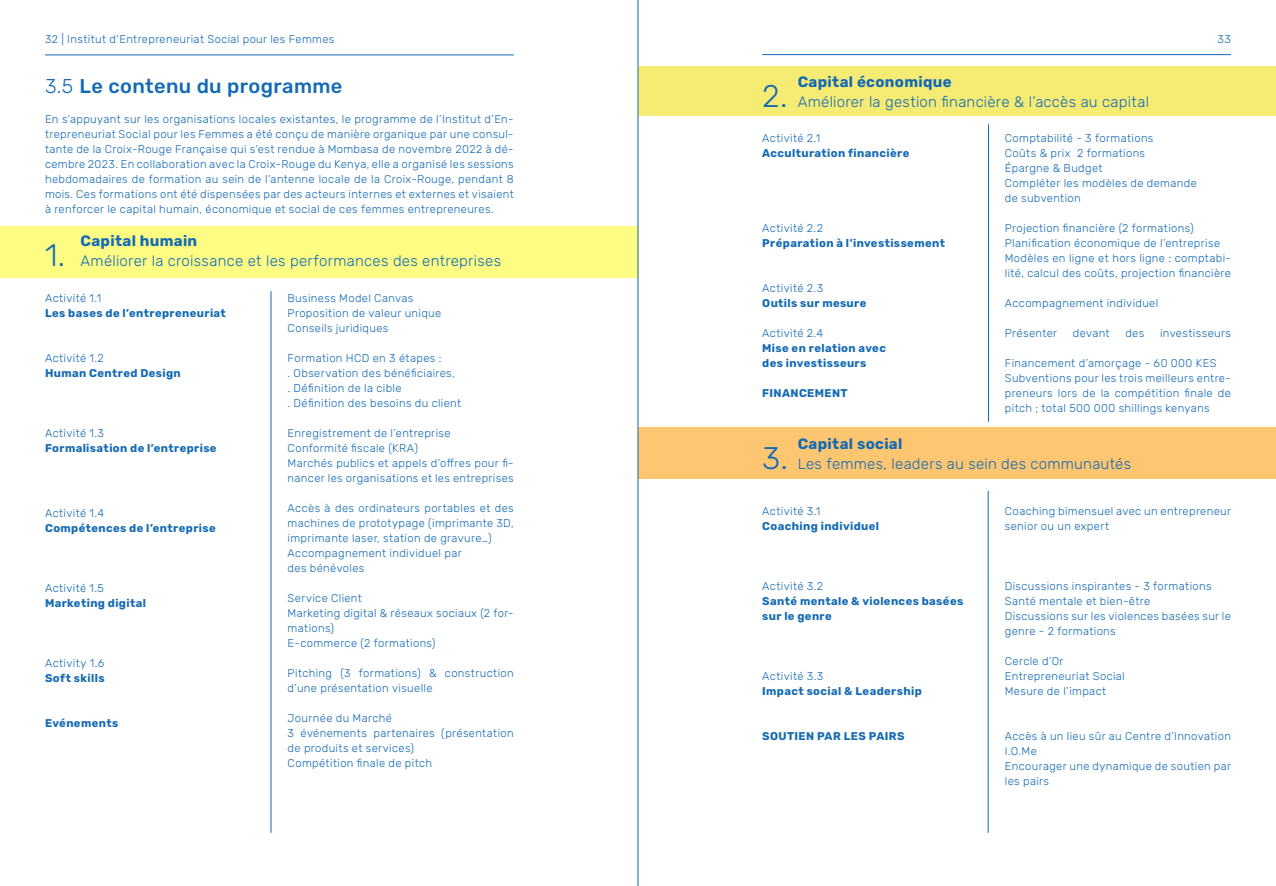
<style>
.page{position:relative;width:1276px;height:886px;background:#fff}
.page>*{position:absolute;margin:0;border:0;box-sizing:border-box;transform-origin:0 0}
.t1{font:300 31.25px "Rubik";color:#136ab5}
.t2{font:500 20px "Rubik";letter-spacing:.02em;color:#136ab5}
.t3{font:300 15px "Rubik";letter-spacing:.015em;color:#136ab5}
.t4{font:700 15px "Rubik";letter-spacing:.02em;color:#136ab5}
.t5{font:300 11.25px/15px "Rubik";letter-spacing:.03em;color:#136ab5}
.t6{font:700 11.25px "Rubik";letter-spacing:.035em;color:#136ab5}
.s1{font-weight:300}
</style>
<div class="page">
<div style="left:638px;top:428px;width:638px;height:51px;background:#fec670"></div>
<div style="left:638px;top:66px;width:638px;height:50px;background:#f7ec73"></div>
<div style="left:0;top:227px;width:638px;height:51px;background:#fdfd84"></div>
<hr style="left:45px;top:55px;width:469px;height:1px;background:#136ab5">
<hr style="left:271px;top:291px;width:1px;height:542px;background:#136ab5">
<hr style="left:988px;top:124px;width:1px;height:298px;background:#136ab5">
<hr style="left:988px;top:491px;width:1px;height:342px;background:#136ab5">
<hr style="left:762px;top:54px;width:469px;height:1px;background:#136ab5">
<hr style="left:638px;top:0;width:1px;height:886px;background:#0f6ab4">
<p class="t5" style="left:45px;top:32px;width:291px">32 | Institut d’Entrepreneuriat Social pour les Femmes</p>
<p class="t2" style="left:45px;top:75px;width:299px"><span class="s1">3.5</span> Le contenu du programme</p>
<p class="t5" style="left:45px;top:112px;width:470px;text-align:justify">En s’appuyant sur les organisations locales existantes, le programme de l’Institut d’En&shy;trepreneuriat Social pour les Femmes a été conçu de manière organique par une consul&shy;tante de la Croix-Rouge Française qui s’est rendue à Mombasa de novembre 2022 à dé&shy;cembre 2023. En collaboration avec la Croix-Rouge du Kenya, elle a organisé les sessions hebdomadaires de formation au sein de l’antenne locale de la Croix-Rouge, pendant 8 mois. Ces formations ont été dispensées par des acteurs internes et externes et visaient à renforcer le capital humain, économique et social de ces femmes entrepreneures.</p>
<p class="t4" style="left:80px;top:233px;width:118px">Capital humain</p>
<p class="t3" style="left:80px;top:253px;width:422px">Améliorer la croissance et les performances des entreprises</p>
<p class="t5" style="left:45px;top:291px;width:58px">Activité 1.1</p>
<p class="t6" style="left:45px;top:306px;width:182px">Les bases de l’entrepreneuriat</p>
<p class="t5" style="left:45px;top:351px;width:60px">Activité 1.2</p>
<p class="t6" style="left:45px;top:366px;width:137px">Human Centred Design</p>
<p class="t1" style="left:45px;top:238px;width:22px">1.</p>
<p class="t5" style="left:288px;top:291px;width:127px">Business Model Canvas</p>
<p class="t5" style="left:288px;top:306px;width:155px">Proposition de valeur unique</p>
<p class="t5" style="left:288px;top:321px;width:102px">Conseils juridiques</p>
<p class="t5" style="left:288px;top:351px;width:155px">Formation HCD en 3 étapes :</p>
<p class="t5" style="left:288px;top:366px;width:169px">. Observation des bénéficiaires,</p>
<p class="t5" style="left:288px;top:381px;width:115px">. Définition de la cible</p>
<p class="t5" style="left:288px;top:396px;width:175px">. Définition des besoins du client</p>
<p class="t5" style="left:288px;top:426px;width:164px">Enregistrement de l’entreprise</p>
<p class="t5" style="left:288px;top:441px;width:132px">Conformité fiscale (KRA)</p>
<p class="t5" style="left:288px;top:456px;width:228px">Marchés publics et appels d’offres pour fi&shy;nancer les organisations et les entreprises</p>
<p class="t5" style="left:288px;top:501px;width:228px;text-align:justify">Accès à des ordinateurs portables et des machines de prototypage (imprimante 3D, imprimante laser, station de gravure…)</p>
<p class="t5" style="left:288px;top:546px;width:175px">Accompagnement individuel par</p>
<p class="t5" style="left:288px;top:561px;width:78px">des bénévoles</p>
<p class="t5" style="left:288px;top:591px;width:76px">Service Client</p>
<p class="t5" style="left:288px;top:606px;width:228px">Marketing digital &amp; réseaux sociaux (2 for&shy;mations)</p>
<p class="t5" style="left:288px;top:636px;width:149px">E-commerce (2 formations)</p>
<p class="t5" style="left:288px;top:666px;width:228px">Pitching (3 formations) &amp; construction d’une présentation visuelle</p>
<p class="t5" style="left:288px;top:711px;width:106px">Journée du Marché</p>
<p class="t5" style="left:288px;top:726px;width:228px">3 événements partenaires (présentation de produits et services)</p>
<p class="t5" style="left:288px;top:756px;width:146px">Compétition finale de pitch</p>
<p class="t5" style="left:45px;top:426px;width:61px">Activité 1.3</p>
<p class="t6" style="left:45px;top:441px;width:173px">Formalisation de l’entreprise</p>
<p class="t5" style="left:45px;top:506px;width:61px">Activité 1.4</p>
<p class="t6" style="left:45px;top:522px;width:172px">Compétences de l’entreprise</p>
<p class="t5" style="left:45px;top:581px;width:61px">Activité 1.5</p>
<p class="t6" style="left:45px;top:597px;width:103px">Marketing digital</p>
<p class="t5" style="left:45px;top:656px;width:61px">Activity 1.6</p>
<p class="t6" style="left:45px;top:672px;width:61px">Soft skills</p>
<p class="t6" style="left:45px;top:717px;width:75px">Evénements</p>
<p class="t5" style="left:1217px;top:32px;width:15px">33</p>
<p class="t4" style="left:797px;top:73px;width:155px">Capital économique</p>
<p class="t3" style="left:797px;top:93px;width:353px">Améliorer la gestion financière &amp; l’accès au capital</p>
<p class="t5" style="left:762px;top:130px;width:60px">Activité 2.1</p>
<p class="t6" style="left:762px;top:146px;width:149px">Acculturation financière</p>
<p class="t1" style="left:762px;top:78px;width:27px">2.</p>
<p class="t5" style="left:1005px;top:130px;width:150px">Comptabilité - 3 formations</p>
<p class="t5" style="left:1005px;top:145px;width:142px">Coûts &amp; prix 2 formations</p>
<p class="t5" style="left:1005px;top:160px;width:99px">Épargne &amp; Budget</p>
<p class="t5" style="left:1005px;top:175px;width:193px">Compléter les modèles de demande</p>
<p class="t5" style="left:1005px;top:190px;width:78px">de subvention</p>
<p class="t5" style="left:1005px;top:220px;width:190px">Projection financière (2 formations)</p>
<p class="t5" style="left:1005px;top:235px;width:217px">Planification économique de l’entreprise</p>
<p class="t5" style="left:1005px;top:250px;width:228px">Modèles en ligne et hors ligne : comptabi&shy;lité, calcul des coûts, projection financière</p>
<p class="t5" style="left:1005px;top:295px;width:155px">Accompagnement individuel</p>
<p class="t5" style="left:1005px;top:325px;width:54px">Présenter</p>
<p class="t5" style="left:1073px;top:325px;width:38px">devant</p>
<p class="t5" style="left:1125px;top:325px;width:20px">des</p>
<p class="t5" style="left:1160px;top:325px;width:72px">investisseurs</p>
<p class="t5" style="left:1005px;top:355px;width:213px">Financement d’amorçage - 60 000 KES</p>
<p class="t5" style="left:1005px;top:370px;width:228px;text-align:justify">Subventions pour les trois meilleurs entre&shy;preneurs lors de la compétition finale de pitch ; total 500 000 shillings kenyans</p>
<p class="t5" style="left:762px;top:220px;width:62px">Activité 2.2</p>
<p class="t6" style="left:762px;top:236px;width:184px">Préparation à l’investissement</p>
<p class="t5" style="left:762px;top:280px;width:62px">Activité 2.3</p>
<p class="t6" style="left:762px;top:296px;width:106px">Outils sur mesure</p>
<p class="t5" style="left:762px;top:325px;width:63px">Activité 2.4</p>
<p class="t6" style="left:762px;top:341px;width:125px">Mise en relation avec</p>
<p class="t6" style="left:762px;top:356px;width:106px">des investisseurs</p>
<p class="t6" style="left:762px;top:386px;width:87px">FINANCEMENT</p>
<p class="t4" style="left:797px;top:435px;width:106px">Capital social</p>
<p class="t3" style="left:797px;top:455px;width:335px">Les femmes, leaders au sein des communautés</p>
<p class="t5" style="left:762px;top:504px;width:60px">Activité 3.1</p>
<p class="t6" style="left:762px;top:520px;width:118px">Coaching individuel</p>
<p class="t1" style="left:762px;top:440px;width:27px">3.</p>
<p class="t5" style="left:1005px;top:504px;width:228px">Coaching bimensuel avec un entrepreneur senior ou un expert</p>
<p class="t5" style="left:762px;top:579px;width:62px">Activité 3.2</p>
<p class="t6" style="left:762px;top:595px;width:203px">Santé mentale &amp; violences basées</p>
<p class="t6" style="left:762px;top:610px;width:71px">sur le genre</p>
<p class="t5" style="left:762px;top:669px;width:63px">Activité 3.3</p>
<p class="t6" style="left:762px;top:685px;width:161px">Impact social &amp; Leadership</p>
<p class="t6" style="left:762px;top:730px;width:144px">SOUTIEN PAR LES PAIRS</p>
<p class="t5" style="left:1005px;top:579px;width:208px">Discussions inspirantes - 3 formations</p>
<p class="t5" style="left:1005px;top:594px;width:147px">Santé mentale et bien-être</p>
<p class="t5" style="left:1005px;top:609px;width:228px">Discussions sur les violences basées sur le genre - 2 formations</p>
<p class="t5" style="left:1005px;top:654px;width:60px">Cercle d’Or</p>
<p class="t5" style="left:1005px;top:669px;width:121px">Entrepreneuriat Social</p>
<p class="t5" style="left:1005px;top:684px;width:103px">Mesure de l’impact</p>
<p class="t5" style="left:1005px;top:729px;width:228px">Accès à un lieu sûr au Centre d’Innovation<br>I.O.Me</p>
<p class="t5" style="left:1005px;top:759px;width:228px">Encourager une dynamique de soutien par les pairs</p>
</div>
